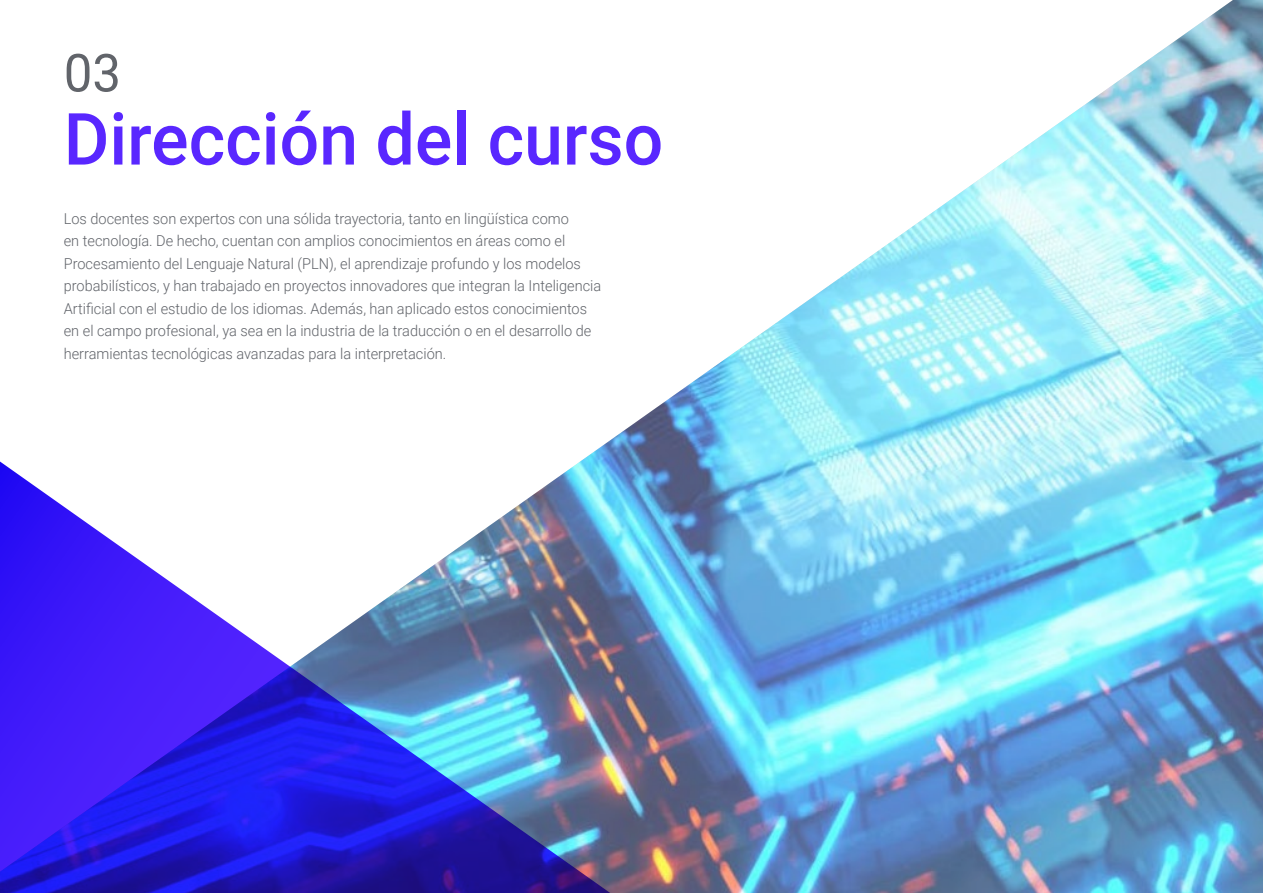
<style>
.page{position:relative;width:1263px;height:893px;background:#fff}
.page>*{position:absolute;margin:0;border:0;box-sizing:border-box;transform-origin:0 0}
.t1{font:500 72px "Roboto";color:#5927ff}
.t2{font:52.5px "Roboto";color:#61646a}
.t3{font:300 15px/22.5px "Roboto";color:#61646a}
</style>
<div class="page">
<img style="left:602px;top:0;width:661px;height:893px">
<img style="left:0;top:446px;width:640px;height:447px">
<h2 class="t2" style="left:64px;top:36px;width:59px">03</h2>
<h1 class="t1" style="left:64px;top:89px;width:601px">Dirección del curso</h1>
<p class="t3" style="left:64px;top:207px;width:539px">Los docentes son expertos con una sólida trayectoria, tanto en lingüística como<br>en tecnología. De hecho, cuentan con amplios conocimientos en áreas como el Procesamiento del Lenguaje Natural (PLN), el aprendizaje profundo y los modelos probabilísticos, y han trabajado en proyectos innovadores que integran la Inteligencia Artificial con el estudio de los idiomas. Además, han aplicado estos conocimientos en el campo profesional, ya sea en la industria de la traducción o en el desarrollo de herramientas tecnológicas avanzadas para la interpretación.</p>
</div>
